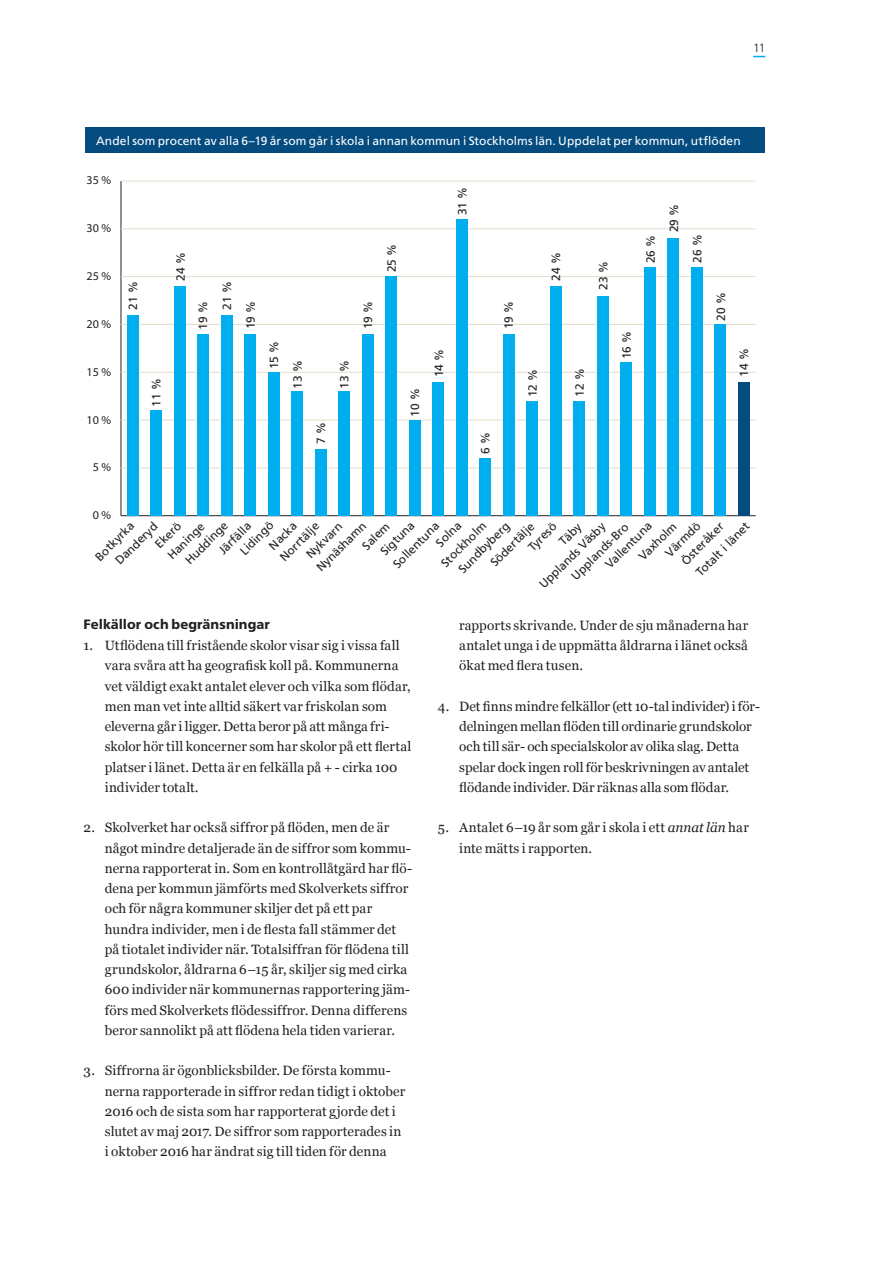
<style>
.page{position:relative;width:893px;height:1263px;background:#fff}
.page>*{position:absolute;margin:0;border:0;box-sizing:border-box;transform-origin:0 0}
.Bröd_Ann_utan{font:13.5px/20.2px "Georgia";letter-spacing:.005em;color:#231f20}
.Mellanrubrik{font:800 13.5px "Frutiger SLLOTF";letter-spacing:.005em;color:#231f20}
.Figurtext{font:12px "Frutiger SLLOTF";letter-spacing:.005em;color:#fff}
.t1{font:300 12px "Frutiger SLLOTF";color:#231f20}
.t2{font:11.85px/17.9px "Frutiger SLLOTF";color:#231f20}
.t3{font:11.85px "Myriad Pro";color:#231f20}
.s1{font-style:italic}
</style>
<div class="page">
<svg style="left:753px;top:56px;width:12px;height:1px"></svg>
<hr style="left:121px;top:515px;width:635px;height:1px;background:#231f20">
<hr style="left:121px;top:181px;width:1px;height:335px;background:#231f20">
<hr style="left:121px;top:467px;width:635px;height:1px;background:#e6dccf">
<hr style="left:121px;top:420px;width:635px;height:1px;background:#e6dccf">
<hr style="left:121px;top:372px;width:635px;height:1px;background:#e6dccf">
<hr style="left:121px;top:324px;width:635px;height:1px;background:#e6dccf">
<hr style="left:121px;top:276px;width:635px;height:1px;background:#e6dccf">
<hr style="left:121px;top:228px;width:635px;height:1px;background:#e6dccf">
<hr style="left:121px;top:181px;width:635px;height:1px;background:#e6dccf">
<div style="left:127px;top:315px;width:11px;height:201px;background:#00aeef"></div>
<div style="left:151px;top:410px;width:11px;height:106px;background:#00aeef"></div>
<div style="left:174px;top:286px;width:11px;height:230px;background:#00aeef"></div>
<div style="left:198px;top:334px;width:11px;height:182px;background:#00aeef"></div>
<div style="left:221px;top:315px;width:11px;height:201px;background:#00aeef"></div>
<div style="left:245px;top:334px;width:11px;height:182px;background:#00aeef"></div>
<div style="left:268px;top:372px;width:11px;height:144px;background:#00aeef"></div>
<div style="left:292px;top:391px;width:11px;height:125px;background:#00aeef"></div>
<div style="left:315px;top:449px;width:11px;height:67px;background:#00aeef"></div>
<div style="left:339px;top:391px;width:11px;height:125px;background:#00aeef"></div>
<div style="left:362px;top:334px;width:11px;height:182px;background:#00aeef"></div>
<div style="left:386px;top:277px;width:11px;height:239px;background:#00aeef"></div>
<div style="left:409px;top:420px;width:11px;height:96px;background:#00aeef"></div>
<div style="left:433px;top:382px;width:11px;height:134px;background:#00aeef"></div>
<div style="left:456px;top:219px;width:11px;height:297px;background:#00aeef"></div>
<div style="left:480px;top:458px;width:11px;height:58px;background:#00aeef"></div>
<div style="left:503px;top:334px;width:11px;height:182px;background:#00aeef"></div>
<div style="left:527px;top:401px;width:11px;height:115px;background:#00aeef"></div>
<div style="left:550px;top:286px;width:11px;height:230px;background:#00aeef"></div>
<div style="left:574px;top:401px;width:11px;height:115px;background:#00aeef"></div>
<div style="left:597px;top:296px;width:11px;height:220px;background:#00aeef"></div>
<div style="left:621px;top:363px;width:11px;height:153px;background:#00aeef"></div>
<div style="left:644px;top:267px;width:11px;height:249px;background:#00aeef"></div>
<div style="left:668px;top:238px;width:11px;height:278px;background:#00aeef"></div>
<div style="left:691px;top:267px;width:11px;height:249px;background:#00aeef"></div>
<div style="left:715px;top:324px;width:11px;height:192px;background:#00aeef"></div>
<div style="left:738px;top:382px;width:11px;height:134px;background:#044c80"></div>
<div style="left:85px;top:128px;width:680px;height:25px;background:#044c80"></div>
<p class="t1" style="left:753px;top:41px;width:14px">11</p>
<p class="Figurtext" style="left:96px;top:134px;width:646px">Andel som procent av alla 6–19 år som går i skola i annan kommun i Stockholms län. Uppdelat per kommun, utflöden</p>
<p class="t3" style="left:86px;top:173px;width:26px">35 %</p>
<p class="t3" style="left:86px;top:221px;width:26px">30 %</p>
<p class="t3" style="left:86px;top:269px;width:26px">25 %</p>
<p class="t3" style="left:86px;top:317px;width:26px">20 %</p>
<p class="t2" style="left:124px;top:310px;width:30px;rotate:-90deg">21 %</p>
<p class="t2" style="left:172px;top:281px;width:30px;rotate:-90deg">24 %</p>
<p class="t2" style="left:194px;top:330px;width:30px;rotate:-90deg">19 %</p>
<p class="t2" style="left:218px;top:310px;width:30px;rotate:-90deg">21 %</p>
<p class="t2" style="left:242px;top:329px;width:30px;rotate:-90deg">19 %</p>
<p class="t2" style="left:359px;top:329px;width:30px;rotate:-90deg">19 %</p>
<p class="t2" style="left:383px;top:272px;width:30px;rotate:-90deg">25 %</p>
<p class="t2" style="left:453px;top:215px;width:30px;rotate:-90deg">31 %</p>
<p class="t2" style="left:500px;top:329px;width:30px;rotate:-90deg">19 %</p>
<p class="t2" style="left:547px;top:281px;width:30px;rotate:-90deg">24 %</p>
<p class="t2" style="left:594px;top:290px;width:30px;rotate:-90deg">23 %</p>
<p class="t2" style="left:641px;top:263px;width:30px;rotate:-90deg">26 %</p>
<p class="t2" style="left:665px;top:232px;width:30px;rotate:-90deg">29 %</p>
<p class="t2" style="left:688px;top:263px;width:30px;rotate:-90deg">26 %</p>
<p class="t2" style="left:712px;top:321px;width:30px;rotate:-90deg">20 %</p>
<p class="t3" style="left:86px;top:364px;width:26px">15 %</p>
<p class="t3" style="left:86px;top:412px;width:26px">10 %</p>
<p class="t3" style="left:93px;top:460px;width:20px">5 %</p>
<p class="t2" style="left:147px;top:407px;width:30px;rotate:-90deg">11 %</p>
<p class="t2" style="left:262px;top:388px;width:49px;line-height:23.4px;text-indent:19px;rotate:-90deg">15 %<br>13 %</p>
<p class="t2" style="left:312px;top:444px;width:23px;rotate:-90deg">7 %</p>
<p class="t2" style="left:335px;top:389px;width:30px;rotate:-90deg">13 %</p>
<p class="t2" style="left:406px;top:417px;width:30px;rotate:-90deg">10 %</p>
<p class="t2" style="left:430px;top:377px;width:30px;rotate:-90deg">14 %</p>
<p class="t2" style="left:476px;top:454px;width:23px;rotate:-90deg">6 %</p>
<p class="t2" style="left:524px;top:397px;width:30px;rotate:-90deg">12 %</p>
<p class="t2" style="left:570px;top:397px;width:30px;rotate:-90deg">12 %</p>
<p class="t2" style="left:618px;top:359px;width:30px;rotate:-90deg">16 %</p>
<p class="t2" style="left:735px;top:377px;width:30px;rotate:-90deg">14 %</p>
<p class="t3" style="left:93px;top:508px;width:20px">0 %</p>
<p class="t2" style="left:236px;top:546px;width:43px;rotate:-45deg">Lidingö</p>
<p class="t2" style="left:661px;top:549px;width:46px;rotate:-45deg">V ärmdö</p>
<p class="t2" style="left:151px;top:540px;width:33px;rotate:-45deg">Ekerö</p>
<p class="t2" style="left:111px;top:556px;width:56px;rotate:-45deg">Danderyd</p>
<p class="t2" style="left:542px;top:524px;width:28px;text-indent:-26px;rotate:-45deg">Tyresö<br>Täby</p>
<p class="t2" style="left:691px;top:568px;width:72px;rotate:-45deg">Totalt i länet</p>
<p class="t2" style="left:181px;top:556px;width:56px;rotate:-45deg">Huddinge</p>
<p class="t2" style="left:376px;top:547px;width:44px;rotate:-45deg">Sigtuna</p>
<p class="t2" style="left:424px;top:546px;width:60px;text-align:center;rotate:-45deg">Solna<br>Stockholm</p>
<p class="t2" style="left:276px;top:553px;width:51px;rotate:-45deg">Norrtälje</p>
<p class="t2" style="left:601px;top:560px;width:62px;rotate:-45deg">Vallentuna</p>
<p class="t2" style="left:91px;top:552px;width:51px;rotate:-45deg">Botkyrka</p>
<p class="t2" style="left:389px;top:559px;width:61px;rotate:-45deg">Sollentuna</p>
<p class="t2" style="left:214px;top:546px;width:42px;rotate:-45deg">Järfälla</p>
<p class="t2" style="left:265px;top:541px;width:35px;rotate:-45deg">Nacka</p>
<p class="t2" style="left:312px;top:563px;width:66px;rotate:-45deg">Nynäshamn</p>
<p class="t2" style="left:473px;top:545px;width:58px;text-indent:-27px;rotate:-45deg">Sundbyberg<br>Södertälje</p>
<p class="t2" style="left:677px;top:556px;width:56px;rotate:-45deg">Österåker</p>
<p class="t2" style="left:535px;top:580px;width:89px;rotate:-45deg">U pplands V äsby</p>
<p class="t2" style="left:163px;top:551px;width:48px;rotate:-45deg">Haninge</p>
<p class="t2" style="left:634px;top:552px;width:50px;rotate:-45deg">Vaxholm</p>
<p class="t2" style="left:358px;top:541px;width:35px;rotate:-45deg">Salem</p>
<p class="t2" style="left:302px;top:550px;width:47px;rotate:-45deg">Nykvarn</p>
<p class="t2" style="left:567px;top:572px;width:77px;rotate:-45deg">U pplands-Bro</p>
<p class="Mellanrubrik" style="left:84px;top:616px;width:188px">Felkällor och begränsningar</p>
<p class="Bröd_Ann_utan" style="left:105px;top:635px;width:308px;text-indent:-21px">1. Utflödena till fristående skolor visar sig i vissa fall vara svåra att ha geografisk koll på. Kommunerna vet väldigt exakt antalet elever och vilka som flödar, men man vet inte alltid säkert var friskolan som eleverna går i ligger. Detta beror på att många fri&shy;skolor hör till koncerner som har skolor på ett flertal platser i länet. Detta är en felkälla på + - cirka 100 individer totalt.</p>
<p class="Bröd_Ann_utan" style="left:105px;top:817px;width:309px;text-indent:-21px">2. Skolverket har också siffror på flöden, men de är något mindre detaljerade än de siffror som kommu&shy;nerna rapporterat in. Som en kontrollåtgärd har flö&shy;dena per kommun jämförts med Skolverkets siffror och för några kommuner skiljer det på ett par hundra individer, men i de flesta fall stämmer det på tiotalet individer när. Totalsiffran för flödena till grundskolor, åldrarna 6–15 år, skiljer sig med cirka 600 individer när kommunernas rapportering jäm&shy;förs med Skolverkets flödessiffror. Denna differens beror sannolikt på att flödena hela tiden varierar.</p>
<p class="Bröd_Ann_utan" style="left:105px;top:1060px;width:302px;text-indent:-21px">3. Siffrorna är ögonblicksbilder. De första kommu&shy;nerna rapporterade in siffror redan tidigt i oktober 2016 och de sista som har rapporterat gjorde det i slutet av maj 2017. De siffror som rapporterades in i oktober 2016 har ändrat sig till tiden för denna</p>
<p class="Bröd_Ann_utan" style="left:459px;top:615px;width:290px;text-align:justify">rapports skrivande. Under de sju månaderna har antalet unga i de uppmätta åldrarna i länet också ökat med flera tusen.</p>
<p class="Bröd_Ann_utan" style="left:459px;top:696px;width:302px;text-indent:-21px">4. Det finns mindre felkällor (ett 10-tal individer) i för&shy;delningen mellan flöden till ordinarie grundskolor och till sär- och specialskolor av olika slag. Detta spelar dock ingen roll för beskrivningen av antalet flödande individer. Där räknas alla som flödar.</p>
<p class="Bröd_Ann_utan" style="left:459px;top:817px;width:291px;text-indent:-21px">5. Antalet 6–19 år som går i skola i ett <span class="s1">annat län</span> har inte mätts i rapporten.</p>
</div>
